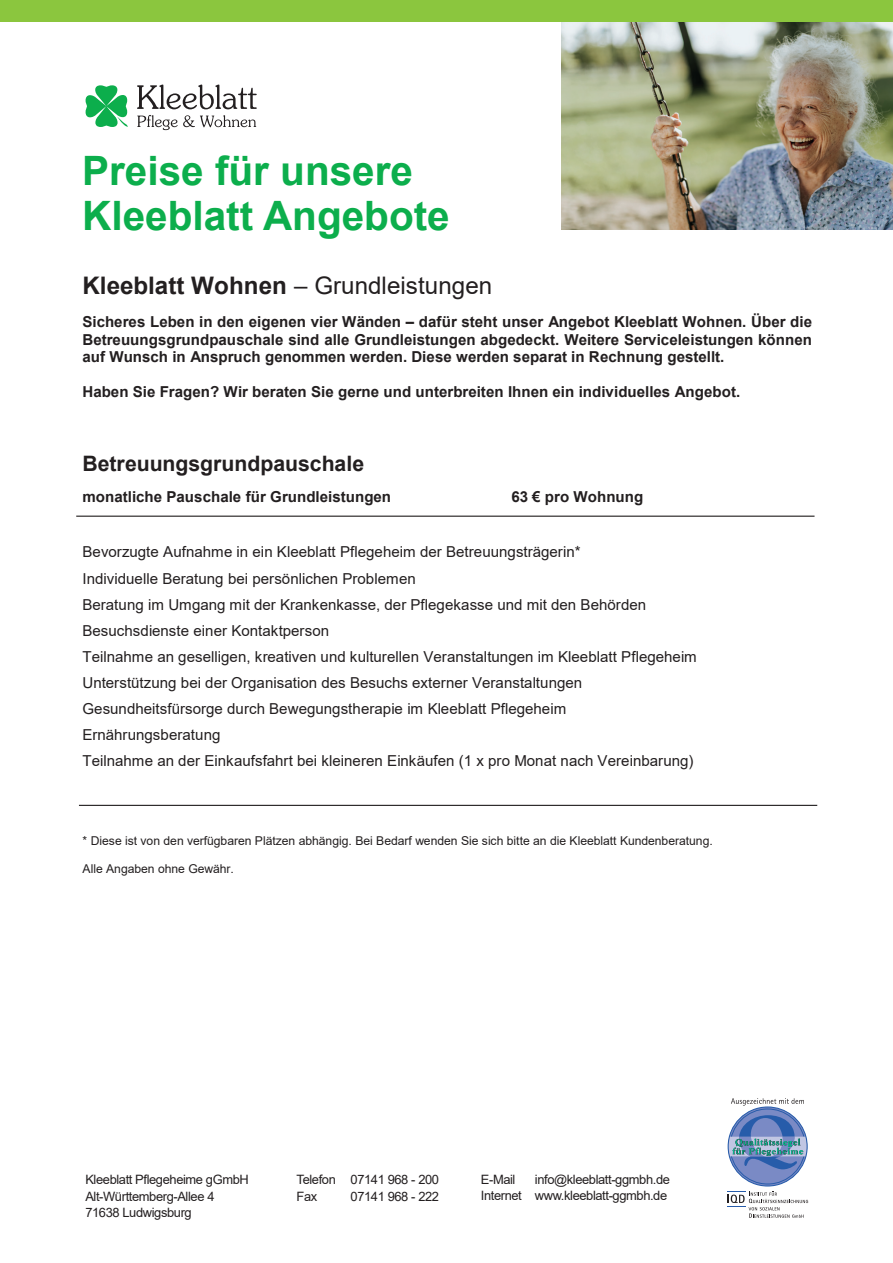
<style>
.page{position:relative;width:893px;height:1263px;background:#fff}
.page>*{position:absolute;margin:0;border:0;box-sizing:border-box;transform-origin:0 0}
.t1{font:700 40.5px/45px "Arial";color:#0cae4c}
.t2{font:24.15px "Arial";color:#231f20}
.t3{font:700 21.3px "Arial";color:#231f20}
.t4{font:15.15px/26.1px "Arial";color:#231f20}
.t5{font:700 15.15px/17.4px "Arial";color:#231f20;text-align:justify}
.t6{font:12.9px/16.5px "Arial";letter-spacing:-.03em;color:#231f20}
.t7{font:12.15px "Arial";letter-spacing:-.005em;color:#231f20}
.s1{font-weight:700}
</style>
<div class="page">
<svg style="left:86px;top:85px;width:42px;height:42px"></svg>
<svg style="left:137px;top:85px;width:120px;height:24px"></svg>
<svg style="left:137px;top:115px;width:119px;height:15px"></svg>
<svg style="left:727px;top:1098px;width:81px;height:120px"></svg>
<img style="left:562px;top:21px;width:331px;height:209px">
<div style="left:0;top:0;width:893px;height:21px;background:#8bc63e"></div>
<hr style="left:76px;top:516px;width:738px;height:1px;background:#231f20">
<hr style="left:79px;top:805px;width:738px;height:1px;background:#231f20">
<h1 class="t1" style="left:82px;top:148px;width:369px">Preise für unsere<br>Kleeblatt Angebote</h1>
<h2 class="t2" style="left:82px;top:269px;width:411px"><span class="s1">Kleeblatt Wohnen</span> – Grundleistungen</h2>
<p class="t5" style="left:82px;top:313px;width:731px">Sicheres Leben in den eigenen vier Wänden – dafür steht unser Angebot Kleeblatt Wohnen. Über die Betreuungsgrundpauschale sind alle Grundleistungen abgedeckt. Weitere Serviceleistungen können auf Wunsch in Anspruch genommen werden. Diese werden separat in Rechnung gestellt.</p>
<p class="t5" style="left:82px;top:383px;width:659px">Haben Sie Fragen? Wir beraten Sie gerne und unterbreiten Ihnen ein individuelles Angebot.</p>
<h3 class="t3" style="left:82px;top:449px;width:283px">Betreuungsgrundpauschale</h3>
<p class="t5" style="left:82px;top:488px;width:310px">monatliche Pauschale für Grundleistungen</p>
<p class="t5" style="left:511px;top:488px;width:134px">63 € pro Wohnung</p>
<p class="t4" style="left:82px;top:539px;width:616px">Bevorzugte Aufnahme in ein Kleeblatt Pflegeheim der Betreuungsträgerin*<br>Individuelle Beratung bei persönlichen Problemen<br>Beratung im Umgang mit der Krankenkasse, der Pflegekasse und mit den Behörden Besuchsdienste einer Kontaktperson<br>Teilnahme an geselligen, kreativen und kulturellen Veranstaltungen im Kleeblatt Pflegeheim Unterstützung bei der Organisation des Besuchs externer Veranstaltungen Gesundheitsfürsorge durch Bewegungstherapie im Kleeblatt Pflegeheim Ernährungsberatung<br>Teilnahme an der Einkaufsfahrt bei kleineren Einkäufen (1 x pro Monat nach Vereinbarung)</p>
<p class="t7" style="left:82px;top:832px;width:632px">* Diese ist von den verfügbaren Plätzen abhängig. Bei Bedarf wenden Sie sich bitte an die Kleeblatt Kundenberatung.</p>
<p class="t7" style="left:82px;top:860px;width:153px">Alle Angaben ohne Gewähr.</p>
<p class="t6" style="left:85px;top:1171px;width:165px">Kleeblatt Pflegeheime gGmbH<br>Alt-Württemberg-Allee 4<br>71638 Ludwigsburg</p>
<p class="t6" style="left:297px;top:1171px;width:144px">Telefon 07141 968 - 200<br>Fax</p>
<p class="t6" style="left:351px;top:1188px;width:90px">07141 968 - 222</p>
<p class="t6" style="left:481px;top:1171px;width:191px;text-align:right">info@kleeblatt-ggmbh.de<br>Internet www.kleeblatt-ggmbh.de</p>
<p class="t6" style="left:481px;top:1171px;width:36px">E-Mail</p>
</div>
